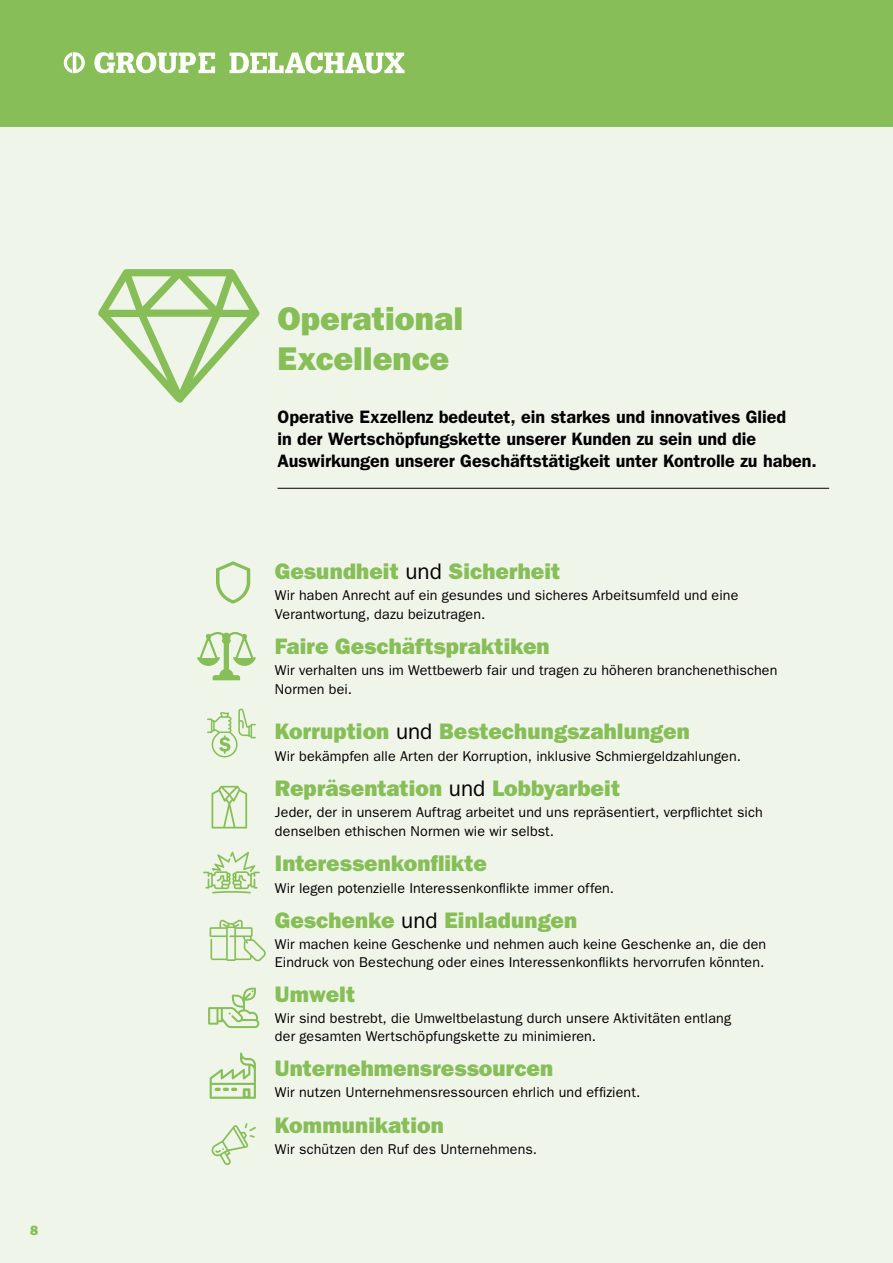
<style>
.page{position:relative;width:893px;height:1263px;background:#fff}
.page>*{position:absolute;margin:0;border:0;box-sizing:border-box;transform-origin:0 0}
.titre{font:33px "ITC Franklin Gothic Std Hvy";color:#87be58}
.courant_9_espAV2{font:22.5px "ITC Franklin Gothic Std Hvy";letter-spacing:.005em;color:#87be58}
._1phrase{font:600 18px/21.6px "ITC Franklin Gothic Std";letter-spacing:-.005em;color:#000}
.courant_9_espAV2-2{font:14.25px/17.1px "ITC Franklin Gothic Std";letter-spacing:.01em;color:#000}
.t1{font:13.5px "ITC Franklin Gothic Std Hvy";color:#87be58}
.s1{font-family:"ITC Franklin Gothic Std";color:#000}
</style>
<div class="page">
<div style="left:0;top:0;width:893px;height:128px;background:#87be58"></div>
<svg style="left:230px;top:52px;width:174px;height:22px"></svg>
<svg style="left:64px;top:52px;width:21px;height:21px"></svg>
<svg style="left:94px;top:52px;width:121px;height:21px"></svg>
<div style="left:0;top:128px;width:893px;height:1135px;background:#eff6e9"></div>
<svg style="left:98px;top:269px;width:161px;height:134px"></svg>
<hr style="left:278px;top:488px;width:551px;height:1px;background:#000">
<svg style="left:216px;top:561px;width:34px;height:43px"></svg>
<svg style="left:197px;top:632px;width:59px;height:48px"></svg>
<svg style="left:207px;top:709px;width:49px;height:48px"></svg>
<svg style="left:208px;top:987px;width:51px;height:41px"></svg>
<svg style="left:211px;top:1123px;width:45px;height:43px"></svg>
<svg style="left:210px;top:919px;width:56px;height:42px"></svg>
<svg style="left:203px;top:851px;width:57px;height:42px"></svg>
<svg style="left:211px;top:786px;width:36px;height:42px"></svg>
<svg style="left:210px;top:1052px;width:46px;height:47px"></svg>
<p class="t1" style="left:30px;top:1222px;width:10px">8</p>
<p class="titre" style="left:278px;top:300px;width:187px">Operational</p>
<p class="titre" style="left:278px;top:339px;width:173px">Excellence</p>
<p class="_1phrase" style="left:278px;top:406px;width:541px">Operative Exzellenz bedeutet, ein starkes und innovatives Glied<br>in der Wertschöpfungskette unserer Kunden zu sein und die<br>Auswirkungen unserer Geschäftstätigkeit unter Kontrolle zu haben.</p>
<p class="courant_9_espAV2" style="left:275px;top:558px;width:287px">Gesundheit <span class="s1">und</span> Sicherheit</p>
<p class="courant_9_espAV2-2" style="left:275px;top:587px;width:465px">Wir haben Anrecht auf ein gesundes und sicheres Arbeitsumfeld und eine</p>
<p class="courant_9_espAV2-2" style="left:275px;top:605px;width:212px">Verantwortung, dazu beizutragen.</p>
<p class="courant_9_espAV2" style="left:275px;top:633px;width:276px">Faire Geschäftspraktiken</p>
<p class="courant_9_espAV2-2" style="left:275px;top:662px;width:504px">Wir verhalten uns im Wettbewerb fair und tragen zu höheren branchenethischen</p>
<p class="courant_9_espAV2-2" style="left:275px;top:680px;width:79px">Normen bei.</p>
<p class="courant_9_espAV2" style="left:275px;top:718px;width:416px">Korruption <span class="s1">und</span> Bestechungszahlungen</p>
<p class="courant_9_espAV2-2" style="left:275px;top:747px;width:467px">Wir bekämpfen alle Arten der Korruption, inklusive Schmiergeldzahlungen.</p>
<p class="courant_9_espAV2" style="left:275px;top:775px;width:347px">Repräsentation <span class="s1">und</span> Lobbyarbeit</p>
<p class="courant_9_espAV2-2" style="left:275px;top:804px;width:489px">Jeder, der in unserem Auftrag arbeitet und uns repräsentiert, verpflichtet sich</p>
<p class="courant_9_espAV2-2" style="left:275px;top:822px;width:281px">denselben ethischen Normen wie wir selbst.</p>
<p class="courant_9_espAV2" style="left:275px;top:850px;width:213px">Interessenkonflikte</p>
<p class="courant_9_espAV2-2" style="left:275px;top:879px;width:341px">Wir legen potenzielle Interessenkonflikte immer offen.</p>
<p class="courant_9_espAV2" style="left:275px;top:907px;width:304px">Geschenke <span class="s1">und</span> Einladungen</p>
<p class="courant_9_espAV2-2" style="left:275px;top:936px;width:493px">Wir machen keine Geschenke und nehmen auch keine Geschenke an, die den<br>Eindruck von Bestechung oder eines Interessenkonflikts hervorrufen könnten.</p>
<p class="courant_9_espAV2" style="left:275px;top:981px;width:82px">Umwelt</p>
<p class="courant_9_espAV2-2" style="left:275px;top:1010px;width:458px">Wir sind bestrebt, die Umweltbelastung durch unsere Aktivitäten entlang der gesamten Wertschöpfungskette zu minimieren.</p>
<p class="courant_9_espAV2" style="left:275px;top:1055px;width:280px">Unternehmensressourcen</p>
<p class="courant_9_espAV2-2" style="left:275px;top:1084px;width:367px">Wir nutzen Unternehmensressourcen ehrlich und effizient.</p>
<p class="courant_9_espAV2" style="left:275px;top:1112px;width:170px">Kommunikation</p>
<p class="courant_9_espAV2-2" style="left:275px;top:1141px;width:264px">Wir schützen den Ruf des Unternehmens.</p>
</div>
